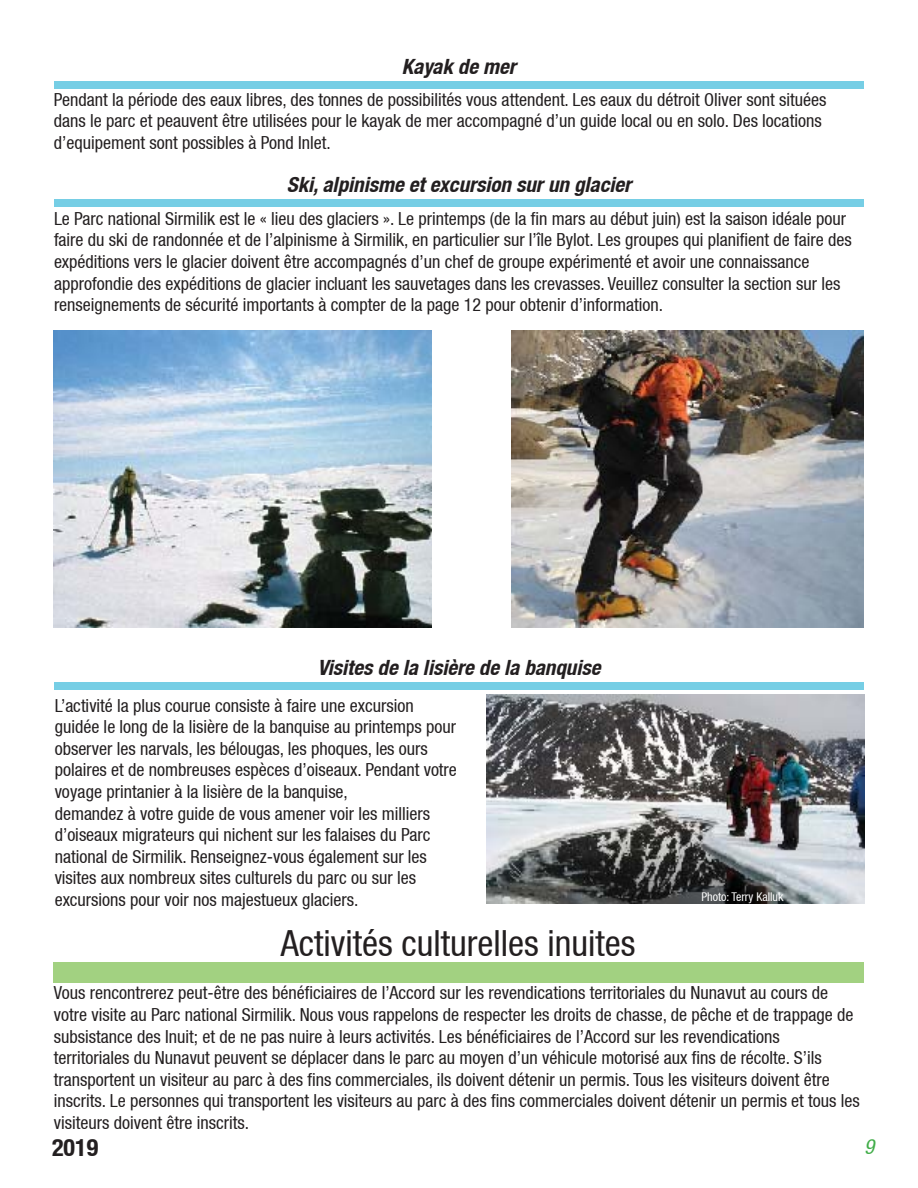
<style>
.page{position:relative;width:918px;height:1188px;background:#fff}
.page>*{position:absolute;margin:0;border:0;box-sizing:border-box;transform-origin:0 0}
.t1{font:36px "Helvetica Neue Condensed";color:#231f20}
.t2{font:700 condensed 24px "Helvetica Neue";color:#231f20}
.t3{font:italic 700 condensed 21px "Helvetica Neue";color:#231f20}
.t4{font:italic condensed 21px "Helvetica Neue";color:#41ad49}
.t5{font:18px/21.6px "Helvetica Neue Condensed";color:#231f20}
.t6{font:12px "Helvetica Neue Condensed";color:#fff}
</style>
<div class="page">
<div style="left:54px;top:200px;width:810px;height:7px;background:#76cee5"></div>
<div style="left:55px;top:682px;width:809px;height:8px;background:#76cee5"></div>
<img style="left:511px;top:330px;width:353px;height:297px">
<img style="left:487px;top:694px;width:378px;height:210px">
<img style="left:54px;top:331px;width:378px;height:297px">
<div style="left:53px;top:962px;width:810px;height:21px;background:#a2d181"></div>
<div style="left:55px;top:81px;width:809px;height:8px;background:#76cee5"></div>
<p class="t3" style="left:402px;top:54px;width:115px">Kayak de mer</p>
<p class="t5" style="left:54px;top:88px;width:774px">Pendant la période des eaux libres, des tonnes de possibilités vous attendent. Les eaux du détroit Oliver sont situées dans le parc et peauvent être utilisées pour le kayak de mer accompagné d’un guide local ou en solo. Des locations d’equipement sont possibles à Pond Inlet.</p>
<p class="t3" style="left:287px;top:172px;width:346px">Ski, alpinisme et excursion sur un glacier</p>
<p class="t5" style="left:54px;top:208px;width:799px">Le Parc national Sirmilik est le « lieu des glaciers ». Le printemps (de la fin mars au début juin) est la saison idéale pour faire du ski de randonnée et de l’alpinisme à Sirmilik, en particulier sur l’île Bylot. Les groupes qui planifient de faire des expéditions vers le glacier doivent être accompagnés d’un chef de groupe expérimenté et avoir une connaissance approfondie des expéditions de glacier incluant les sauvetages dans les crevasses. Veuillez consulter la section sur les renseignements de sécurité importants à compter de la page 12 pour obtenir d’information.</p>
<p class="t3" style="left:317px;top:655px;width:285px">Visites de la lisière de la banquise</p>
<p class="t5" style="left:55px;top:694px;width:404px">L’activité la plus courue consiste à faire une excursion guidée le long de la lisière de la banquise au printemps pour observer les narvals, les bélougas, les phoques, les ours polaires et de nombreuses espèces d’oiseaux. Pendant votre voyage printanier à la lisière de la banquise,<br>demandez à votre guide de vous amener voir les milliers d’oiseaux migrateurs qui nichent sur les falaises du Parc national de Sirmilik. Renseignez-vous également sur les visites aux nombreux sites culturels du parc ou sur les excursions pour voir nos majestueux glaciers.</p>
<h1 class="t1" style="left:281px;top:923px;width:356px">Activités culturelles inuites</h1>
<p class="t6" style="left:701px;top:890px;width:84px">Photo: Terry Kalluk</p>
<p class="t5" style="left:54px;top:982px;width:808px">Vous rencontrerez peut-être des bénéficiaires de l’Accord sur les revendications territoriales du Nunavut au cours de votre visite au Parc national Sirmilik. Nous vous rappelons de respecter les droits de chasse, de pêche et de trappage de subsistance des Inuit; et de ne pas nuire à leurs activités. Les bénéficiaires de l’Accord sur les revendications territoriales du Nunavut peuvent se déplacer dans le parc au moyen d’un véhicule motorisé aux fins de récolte. S’ils transportent un visiteur au parc à des fins commerciales, ils doivent détenir un permis. Tous les visiteurs doivent être inscrits. Le personnes qui transportent les visiteurs au parc à des fins commerciales doivent détenir un permis et tous les visiteurs doivent être inscrits.</p>
<h2 class="t2" style="left:52px;top:1133px;width:48px">2019</h2>
<p class="t4" style="left:864px;top:1134px;width:12px">9</p>
</div>
